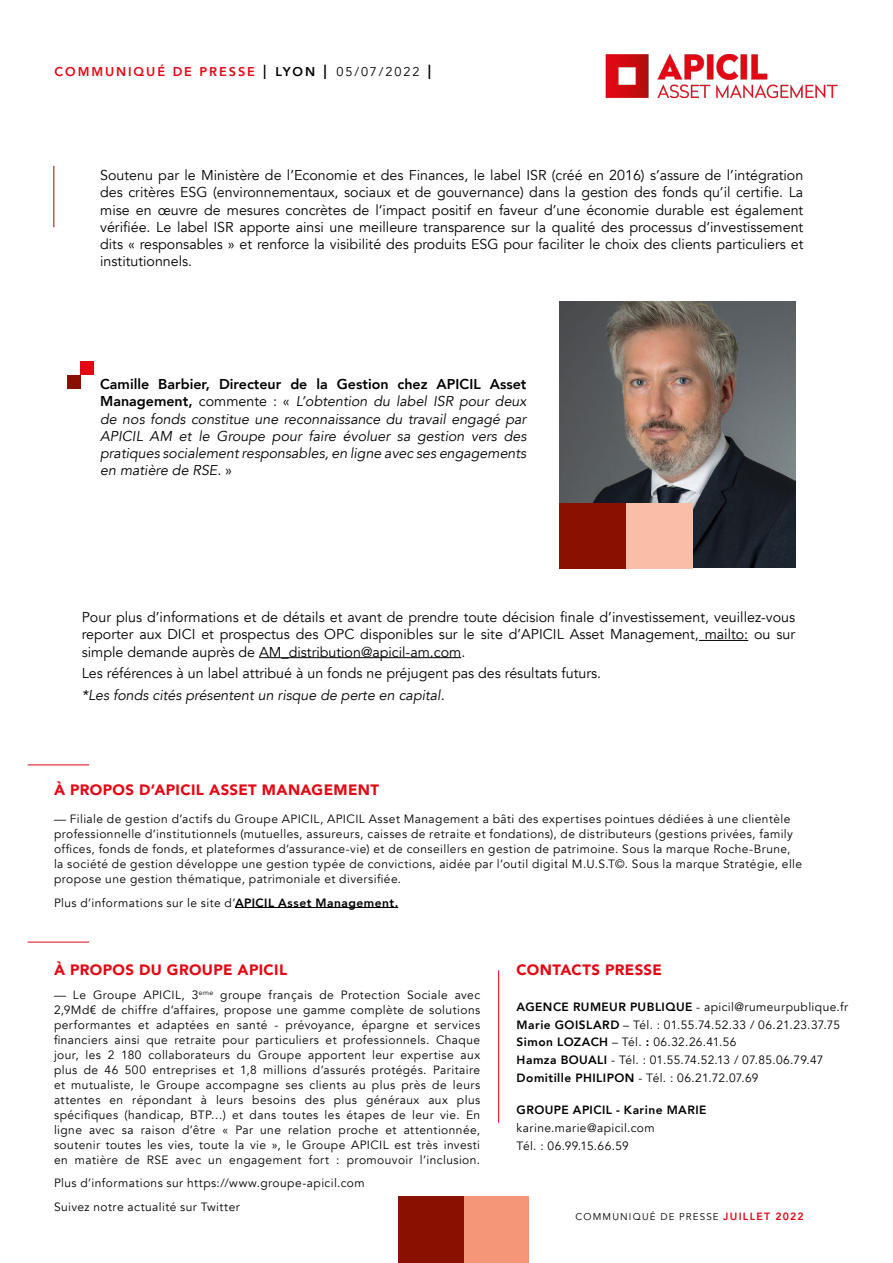
<style>
.page{position:relative;width:893px;height:1263px;background:#fff}
.page>*{position:absolute;margin:0;border:0;box-sizing:border-box;transform-origin:0 0}
.t1{font:900 15px "Avenir";letter-spacing:.025em;color:#e30613}
.t2{font:14.25px/17.2px "Avenir";color:#000;text-align:justify}
.t3{font:italic 14.25px/17.2px "Avenir";color:#000;text-align:justify}
.t4{font:800 12.75px "Avenir";letter-spacing:.15em;color:#e30613}
.t5{font:12px/15px "Avenir";letter-spacing:.035em;color:#000}
.t6{font:800 12px "Avenir";letter-spacing:.04em;color:#000}
.t7{font:9.75px "Avenir";letter-spacing:.12em;color:#000}
.s1{font-weight:300;font-size:20.4px;color:#000}
.s2{color:#000}
.s3{font-weight:400;font-size:20.4px;color:#000}
.s4{font-weight:400;color:#000}
.s5{font-weight:800;font-style:normal}
.s6{font-style:normal}
.s7{font-weight:800}
.s8{font-weight:800;font-size:10.5px;color:#e30613}
</style>
<div class="page">
<hr style="left:54px;top:166px;width:1px;height:61px;background:#8a1002">
<hr style="left:235px;top:907px;width:163px;height:1px;background:#000">
<hr style="left:28px;top:942px;width:61px;height:1px;background:#e30613">
<hr style="left:28px;top:765px;width:61px;height:1px;background:#e30613">
<hr style="left:498px;top:970px;width:1px;height:153px;background:#e30613">
<div style="left:463px;top:1196px;width:66px;height:67px;background:#f39778"></div>
<div style="left:398px;top:1196px;width:65px;height:67px;background:#8a1002"></div>
<img style="left:605px;top:54px;width:233px;height:45px">
<div style="left:80px;top:361px;width:14px;height:14px;background:#e30613"></div>
<div style="left:67px;top:375px;width:13px;height:13px;background:#8a1002"></div>
<img style="left:560px;top:301px;width:235px;height:267px">
<div style="left:560px;top:503px;width:66px;height:66px;background:#8a1002"></div>
<div style="left:626px;top:503px;width:66px;height:66px;background:#f8bea8"></div>
<hr style="left:699px;top:640px;width:49px;height:1px;background:#000">
<hr style="left:259px;top:657px;width:202px;height:1px;background:#000">
<p class="t4" style="left:55px;top:62px;width:379px">COMMUNIQUÉ DE PRESSE <span class="s1">I</span> <span class="s2">LYON</span> <span class="s3">I</span> <span class="s4">05/07/2022</span> <span class="s3">I</span></p>
<p class="t2" style="left:100px;top:167px;width:705px">Soutenu par le Ministère de l’Economie et des Finances, le label ISR (créé en 2016) s’assure de l’intégration des critères ESG (environnementaux, sociaux et de gouvernance) dans la gestion des fonds qu’il certifie. La mise en œuvre de mesures concrètes de l‘impact positif en faveur d’une économie durable est également vérifiée. Le label ISR apporte ainsi une meilleure transparence sur la qualité des processus d’investissement dits « responsables » et renforce la visibilité des produits ESG pour faciliter le choix des clients particuliers et institutionnels.</p>
<p class="t3" style="left:100px;top:376px;width:428px"><span class="s5">Camille Barbier, Directeur de la Gestion chez APICIL Asset Management,</span> <span class="s6">commente : «</span> L’obtention du label ISR pour deux de nos fonds constitue une reconnaissance du travail engagé par APICIL AM et le Groupe pour faire évoluer sa gestion vers des pratiques socialement responsables, en ligne avec ses engagements en matière de RSE<span class="s6">. »</span></p>
<p class="t2" style="left:82px;top:609px;width:715px">Pour plus d’informations et de détails et avant de prendre toute décision finale d’investissement, veuillez-vous reporter aux DICI et prospectus des OPC disponibles sur le site d’APICIL Asset Management, mailto: ou sur simple demande auprès de AM_distribution@apicil-am.com.</p>
<p class="t2" style="left:82px;top:665px;width:521px">Les références à un label attribué à un fonds ne préjugent pas des résultats futurs.</p>
<p class="t3" style="left:82px;top:686px;width:364px">*Les fonds cités présentent un risque de perte en capital.</p>
<p class="t1" style="left:54px;top:777px;width:327px">À PROPOS D’APICIL ASSET MANAGEMENT</p>
<p class="t5" style="left:54px;top:812px;width:750px">— Filiale de gestion d’actifs du Groupe APICIL, APICIL Asset Management a bâti des expertises pointues dédiées à une clientèle professionnelle d’institutionnels (mutuelles, assureurs, caisses de retraite et fondations), de distributeurs (gestions privées, family offices, fonds de fonds, et plateformes d’assurance-vie) et de conseillers en gestion de patrimoine. Sous la marque Roche-Brune, la société de gestion développe une gestion typée de convictions, aidée par l’outil digital M.U.S.T©. Sous la marque Stratégie, elle propose une gestion thématique, patrimoniale et diversifiée.</p>
<p class="t5" style="left:54px;top:895px;width:346px">Plus d’informations sur le site d’<span class="s7">APICIL Asset Management.</span></p>
<p class="t1" style="left:54px;top:957px;width:235px">À PROPOS DU GROUPE APICIL</p>
<p class="t5" style="left:54px;top:987px;width:428px;text-align:justify">— Le Groupe APICIL, 3<sup>eme</sup> groupe français de Protection Sociale avec 2,9Md€ de chiffre d’affaires, propose une gamme complète de solutions performantes et adaptées en santé - prévoyance, épargne et services financiers ainsi que retraite pour particuliers et professionnels. Chaque jour, les 2 180 collaborateurs du Groupe apportent leur expertise aux plus de 46 500 entreprises et 1,8 millions d’assurés protégés. Paritaire et mutualiste, le Groupe accompagne ses clients au plus près de leurs attentes en répondant à leurs besoins des plus généraux aux plus spécifiques (handicap, BTP…) et dans toutes les étapes de leur vie. En ligne avec sa raison d’être « Par une relation proche et attentionnée, soutenir toutes les vies, toute la vie », le Groupe APICIL est très investi en matière de RSE avec un engagement fort : promouvoir l’inclusion.</p>
<p class="t5" style="left:54px;top:1172px;width:312px;line-height:23.5px">Plus d’informations sur https://www.groupe-apicil.com<br>Suivez notre actualité sur Twitter</p>
<p class="t1" style="left:517px;top:957px;width:147px">CONTACTS PRESSE</p>
<p class="t5" style="left:517px;top:998px;width:333px;line-height:17.7px"><span class="s7">AGENCE RUMEUR PUBLIQUE</span> - apicil@rumeurpublique.fr <span class="s7">Marie GOISLARD</span> – Tél. : 01.55.74.52.33 / 06.21.23.37.75<br><span class="s7">Simon LOZACH</span> – Tél. <span class="s7">:</span> 06.32.26.41.56<br><span class="s7">Hamza BOUALI</span> - Tél. : 01.55.74.52.13 / 07.85.06.79.47<br><span class="s7">Domitille PHILIPON</span> - Tél. : 06.21.72.07.69</p>
<p class="t6" style="left:517px;top:1101px;width:191px">GROUPE APICIL - Karine MARIE</p>
<p class="t5" style="left:517px;top:1119px;width:140px;line-height:17.7px">karine.marie@apicil.com<br>Tél. : 06.99.15.66.59</p>
<p class="t7" style="left:575px;top:1210px;width:230px">COMMUNIQUÉ DE PRESSE <span class="s8">JUILLET 2022</span></p>
</div>
